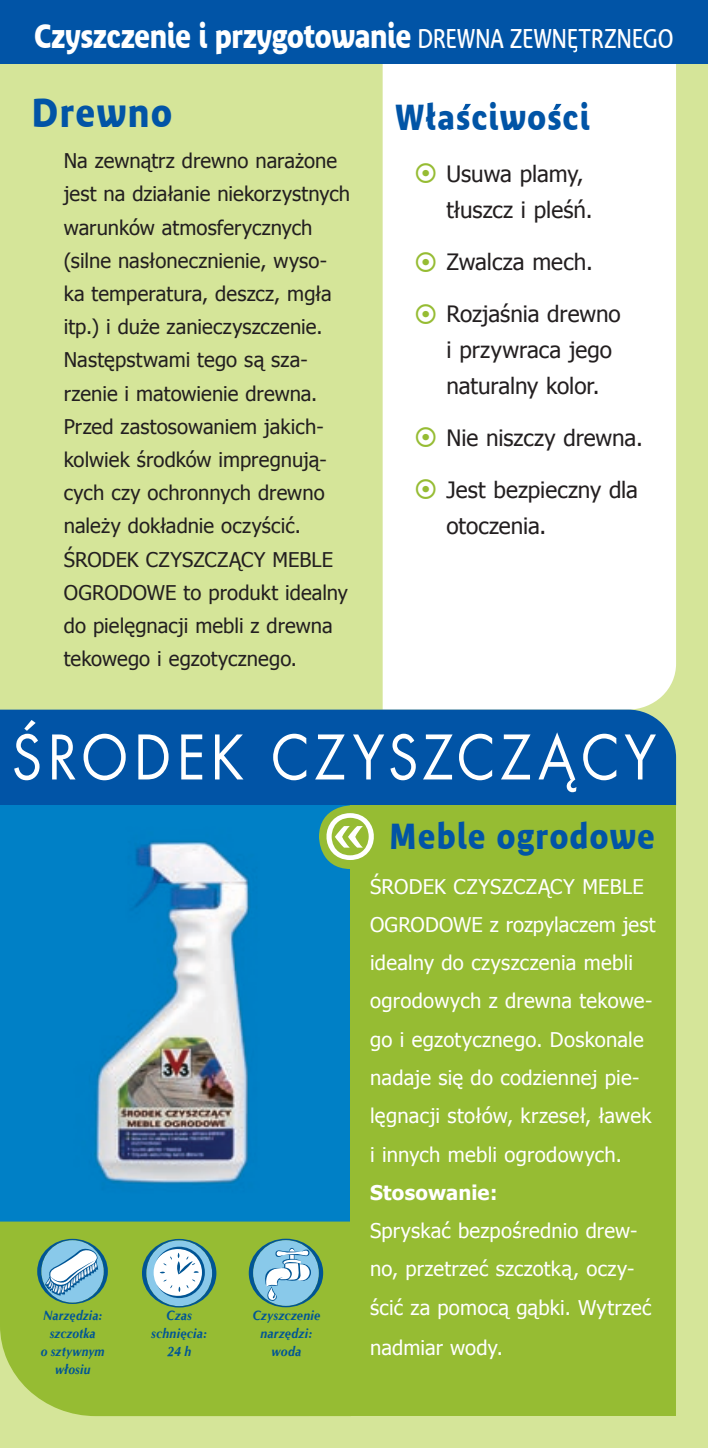
<style>
.page{position:relative;width:708px;height:1448px;background:#fff}
.page>*{position:absolute;margin:0;border:0;box-sizing:border-box;transform-origin:0 0}
.t1{font:67.5px "Futura TEE";letter-spacing:.07em;color:#fff;scale:.9 1}
.t2{font:700 40.5px "Bienvenue TT";letter-spacing:.045em;color:#0154a6;scale:.85 1}
.t3{font:700 36px "Bienvenue TT";letter-spacing:.045em;color:#0154a6;scale:.85 1}
.t4{font:700 33.75px "Bienvenue TT";letter-spacing:-.01em;color:#fff;scale:.82 1}
.t5{font:22.5px/36px "Tahoma";color:#231f20}
.t6{font:20.25px/33.3px "Tahoma";color:#231f20}
.t7{font:20.25px/38.2px "Tahoma";letter-spacing:.01em;color:#fff}
.t8{font:700 20.25px "Tahoma";letter-spacing:.01em;color:#fff}
.t9{font:italic 700 13.5px/18px "CG Omega";letter-spacing:.015em;color:#005595;text-align:center;scale:.92 1}
.t10{font:italic 700 13.5px/18px "CG Omega";letter-spacing:.015em;color:#005595;text-align:center;scale:.9 1}
.t11{font:13.05px/13px "Courier New";letter-spacing:-.155em;color:#005595;text-align:center}
.t12{font:13.05px/13px "Courier New";letter-spacing:-.06em;color:#005595;text-align:center;scale:.96 1}
.t13{font:13.05px "Courier New";letter-spacing:-.04em;color:#005595}
.s1{font-weight:400;font-size:27px}
</style>
<div class="page">
<div style="left:0;top:64px;width:708px;height:1384px;background:#d5e599"></div>
<div style="left:383px;top:64px;width:293px;height:646px;background:#fff"></div>
<div style="left:0;top:710px;width:676px;height:95px;background:#0154a6"></div>
<img style="left:0;top:805px;width:351px;height:416px">
<div style="left:0;top:1221px;width:351px;height:195px;background:#96bc33"></div>
<div style="left:351px;top:805px;width:325px;height:611px;background:#96bc33"></div>
<svg style="left:142px;top:1239px;width:74px;height:68px;background:#98c1b9"></svg>
<svg style="left:249px;top:1239px;width:74px;height:68px;background:#85bab7"></svg>
<svg style="left:37px;top:1239px;width:71px;height:65px;background:#85b7b2"></svg>
<svg style="left:319px;top:805px;width:55px;height:64px"></svg>
<div style="left:0;top:0;width:708px;height:64px;background:#0154a6"></div>
<svg style="left:573px;top:48px;width:4px;height:4px"></svg>
<svg style="left:462px;top:104px;width:9px;height:6px"></svg>
<svg style="left:553px;top:104px;width:8px;height:6px"></svg>
<svg style="left:416px;top:163px;width:19px;height:20px"></svg>
<svg style="left:416px;top:252px;width:19px;height:20px"></svg>
<svg style="left:416px;top:304px;width:19px;height:20px"></svg>
<svg style="left:416px;top:428px;width:19px;height:19px"></svg>
<svg style="left:416px;top:480px;width:19px;height:19px"></svg>
<h3 class="t4" style="left:34px;top:16px;width:781px">Czyszczenie i przygotowanie <span class="s1">DREWNA ZEWNETRZNEGO</span></h3>
<h2 class="t2" style="left:32px;top:89px;width:167px">Drewno</h2>
<p class="t6" style="left:64px;top:143px;width:288px">Na zewnątrz drewno narażone jest na działanie niekorzystnych warunków atmosferycznych (silne nasłonecznienie, wyso&shy;ka temperatura, deszcz, mgła itp.) i duże zanieczyszczenie.<br>Następstwami tego są sza&shy;rzenie i matowienie drewna.<br>Przed zastosowaniem jakich&shy;kolwiek środków impregnują&shy;cych czy ochronnych drewno należy dokładnie oczyścić.<br>ŚRODEK CZYSZCZĄCY MEBLE<br>OGRODOWE to produkt idealny do pielęgnacji mebli z drewna tekowego i egzotycznego.</p>
<h3 class="t3" style="left:395px;top:96px;width:230px">Własciwosci</h3>
<p class="t5" style="left:446px;top:155px;width:148px">Usuwa plamy, tłuszcz i pleśń.</p>
<p class="t5" style="left:446px;top:243px;width:148px">Zwalcza mech.</p>
<p class="t5" style="left:446px;top:294px;width:176px">Rozjaśnia drewno i przywraca jego naturalny kolor.</p>
<p class="t5" style="left:446px;top:418px;width:198px">Nie niszczy drewna.</p>
<p class="t5" style="left:446px;top:470px;width:193px">Jest bezpieczny dla otoczenia.</p>
<h1 class="t1" style="left:11px;top:717px;width:718px">ŒRODEK CZYSZCZ¥CY</h1>
<h3 class="t3" style="left:389px;top:815px;width:314px">Meble ogrodowe</h3>
<p class="t7" style="left:370px;top:866px;width:287px">ŚRODEK CZYSZCZĄCY MEBLE<br>OGRODOWE z rozpylaczem jest idealny do czyszczenia mebli ogrodowych z drewna tekowe&shy;go i egzotycznego. Doskonale nadaje się do codziennej pie&shy;lęgnacji stołów, krzeseł, ławek i innych mebli ogrodowych.</p>
<p class="t8" style="left:370px;top:1178px;width:129px">Stosowanie:</p>
<p class="t7" style="left:370px;top:1210px;width:283px">Spryskać bezpośrednio drew&shy;no, przetrzeć szczotką, oczy&shy;ścić za pomocą gąbki. Wytrzeć</p>
<p class="t7" style="left:370px;top:1327px;width:134px">nadmiar wody.</p>
<p class="t10" style="left:41px;top:1306px;width:73px">Narzędzia: szczotka<br>o sztywnym włosiu</p>
<p class="t9" style="left:151px;top:1306px;width:62px">Czas schnięcia:<br>24 h</p>
<p class="t9" style="left:252px;top:1306px;width:75px">Czyszczenie narzędzi: woda</p>
<p class="t11" style="left:29px;top:1309px;width:91px">M atériel : Brosse à poilsdurs</p>
<p class="t12" style="left:255px;top:1312px;width:67px">Nettoyage<br>Outils: Eau</p>
<p class="t13" style="left:142px;top:1324px;width:77px">avant finition</p>
</div>
